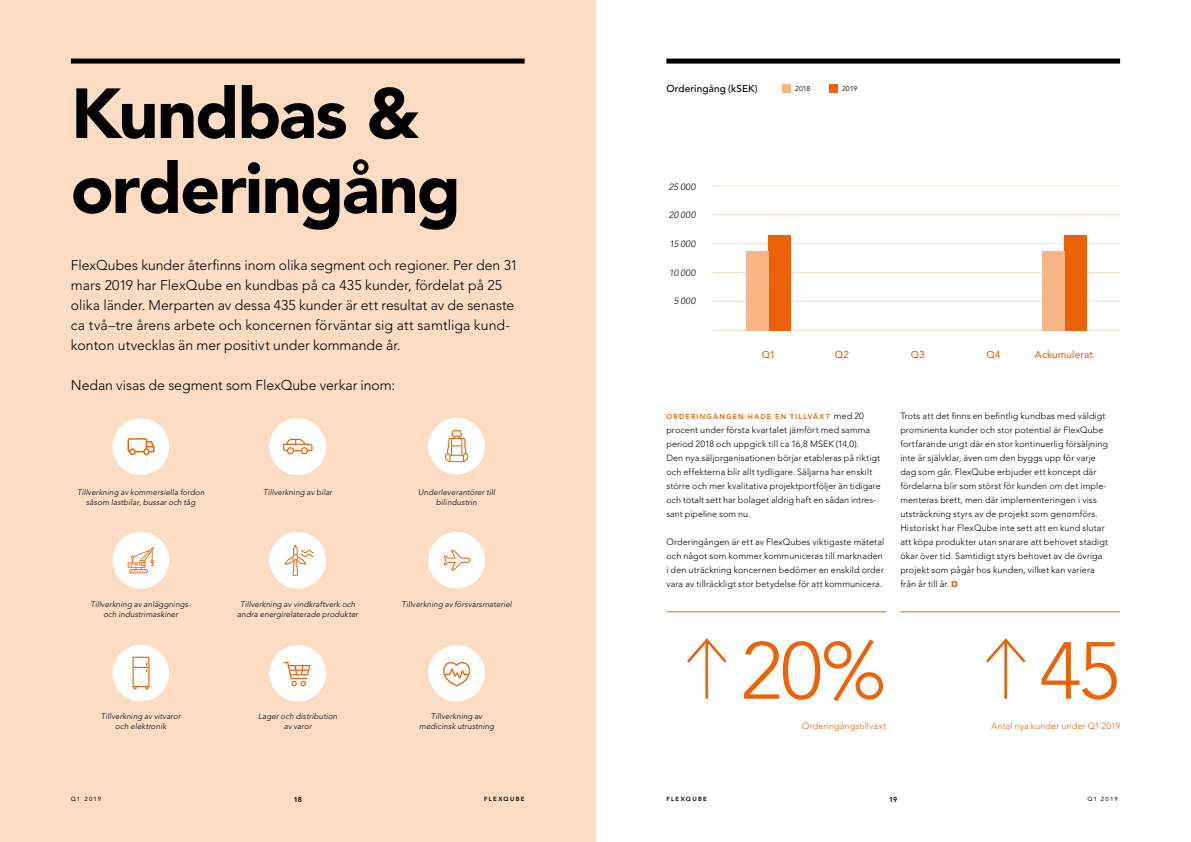
<style>
.page{position:relative;width:1191px;height:842px;background:#fff}
.page>*{position:absolute;margin:0;border:0;box-sizing:border-box;transform-origin:0 0}
.t1{font:300 80px "Avenir LT Std";color:#eb6209}
.t2{font:900 70px/75px "Avenir LT Std";letter-spacing:-.025em;color:#000}
.t3{font:300 14px/20px "Avenir LT Std";color:#000}
.t4{font:500 10px "Avenir LT Std";letter-spacing:.01em;color:#eb6209}
.t5{font:500 10px "Avenir LT Std";letter-spacing:.01em;color:#000}
.t6{font:300 9px/14px "Avenir LT Std";letter-spacing:.01em;color:#000}
.t7{font:300 9px "Avenir LT Std";letter-spacing:.015em;color:#eb6209}
.t8{font:italic 300 9px "Avenir LT Std";letter-spacing:.05em;color:#000}
.t9{font:italic 300 8px/10px "Avenir LT Std";letter-spacing:.01em;color:#000;text-align:center}
.t10{font:800 7px "Avenir LT Std";letter-spacing:.17em;color:#eb6209}
.t11{font:7px "Avenir LT Std";letter-spacing:-.01em;color:#000}
.t12{font:800 7px "Avenir LT Std";color:#000}
.t13{font:800 6px "Avenir LT Std";letter-spacing:.22em;color:#000}
.t14{font:6px "Avenir LT Std";letter-spacing:.19em;color:#000}
.s1{font-weight:300;font-size:9px;color:#000}
</style>
<div class="page">
<hr style="left:712px;top:330px;width:408px;height:1px;background:#fcdcc3">
<hr style="left:712px;top:301px;width:408px;height:1px;background:#fcdcc3">
<hr style="left:712px;top:272px;width:408px;height:1px;background:#fcdcc3">
<hr style="left:712px;top:243px;width:408px;height:1px;background:#fcdcc3">
<hr style="left:712px;top:215px;width:408px;height:1px;background:#fcdcc3">
<hr style="left:712px;top:186px;width:408px;height:1px;background:#fcdcc3">
<div style="left:0;top:0;width:595px;height:842px;background:#fcdcc3"></div>
<div style="left:71px;top:59px;width:453px;height:5px;background:#000"></div>
<div style="left:666px;top:59px;width:454px;height:5px;background:#000"></div>
<div style="left:768px;top:235px;width:22px;height:95px;background:#eb6209"></div>
<div style="left:1064px;top:235px;width:22px;height:95px;background:#eb6209"></div>
<div style="left:746px;top:251px;width:22px;height:79px;background:#f8b686"></div>
<div style="left:1042px;top:251px;width:22px;height:79px;background:#f8b686"></div>
<svg style="left:951px;top:581px;width:6px;height:6px"></svg>
<div style="left:782px;top:84px;width:8px;height:9px;background:#f8b686"></div>
<div style="left:829px;top:84px;width:8px;height:9px;background:#eb6209"></div>
<div style="left:428px;top:532px;width:57px;height:57px;background:#fff;border-radius:50%"></div>
<svg style="left:443px;top:550px;width:28px;height:21px"></svg>
<div style="left:112px;top:418px;width:57px;height:57px;background:#fff;border-radius:50%"></div>
<svg style="left:127px;top:438px;width:27px;height:17px"></svg>
<div style="left:112px;top:532px;width:57px;height:57px;background:#fff;border-radius:50%"></div>
<svg style="left:128px;top:547px;width:26px;height:26px"></svg>
<div style="left:269px;top:418px;width:57px;height:57px;background:#fff;border-radius:50%"></div>
<svg style="left:283px;top:439px;width:29px;height:15px"></svg>
<div style="left:428px;top:418px;width:57px;height:56px;background:#fff;border-radius:50%"></div>
<svg style="left:445px;top:430px;width:23px;height:32px"></svg>
<div style="left:112px;top:645px;width:57px;height:56px;background:#fff;border-radius:50%"></div>
<svg style="left:133px;top:657px;width:16px;height:32px"></svg>
<div style="left:269px;top:645px;width:57px;height:56px;background:#fff;border-radius:50%"></div>
<svg style="left:283px;top:662px;width:27px;height:24px"></svg>
<div style="left:428px;top:645px;width:57px;height:56px;background:#fff;border-radius:50%"></div>
<svg style="left:443px;top:662px;width:28px;height:24px"></svg>
<div style="left:269px;top:532px;width:57px;height:57px;background:#fff;border-radius:50%"></div>
<svg style="left:284px;top:544px;width:29px;height:32px"></svg>
<svg style="left:687px;top:638px;width:39px;height:61px"></svg>
<svg style="left:986px;top:638px;width:39px;height:61px"></svg>
<hr style="left:666px;top:612px;width:220px;height:1px;background:#eb6209">
<hr style="left:900px;top:612px;width:220px;height:1px;background:#eb6209">
<h2 class="t2" style="left:71px;top:76px;width:391px">Kundbas &amp; orderingång</h2>
<p class="t3" style="left:71px;top:255px;width:448px">FlexQubes kunder återfinns inom olika segment och regioner. Per den 31 mars 2019 har FlexQube en kundbas på ca 435 kunder, fördelat på 25 olika länder. Merparten av dessa 435 kunder är ett resultat av de senaste ca två–tre årens arbete och koncernen förväntar sig att samtliga kund&shy;konton utvecklas än mer positivt under kommande år.</p>
<h3 class="t3" style="left:71px;top:375px;width:326px">Nedan visas de segment som FlexQube verkar inom:</h3>
<p class="t9" style="left:77px;top:487px;width:129px">Tillverkning av kommersiella fordon såsom lastbilar, bussar och tåg</p>
<p class="t9" style="left:263px;top:487px;width:71px">Tillverkning av bilar</p>
<p class="t9" style="left:418px;top:487px;width:78px">Underleverantörer till bilindustrin</p>
<p class="t9" style="left:90px;top:599px;width:102px">Tillverkning av anläggnings&shy;och industrimaskiner</p>
<p class="t9" style="left:101px;top:711px;width:81px">Tillverkning av vitvaror och elektronik</p>
<p class="t9" style="left:237px;top:599px;width:123px">Tillverkning av vindkraftverk och andra energirelaterade produkter</p>
<p class="t9" style="left:401px;top:599px;width:112px">Tillverkning av försvarsmateriel</p>
<p class="t9" style="left:258px;top:711px;width:81px">Lager och distribution av varor</p>
<p class="t9" style="left:419px;top:711px;width:77px">Tillverkning av medicinsk utrustning</p>
<p class="t5" style="left:666px;top:83px;width:93px">Orderingång (kSEK)</p>
<p class="t11" style="left:795px;top:85px;width:17px">2018</p>
<p class="t11" style="left:842px;top:85px;width:17px">2019</p>
<p class="t8" style="left:669px;top:182px;width:28px">25 000</p>
<p class="t8" style="left:669px;top:209px;width:28px">20 000</p>
<p class="t8" style="left:669px;top:238px;width:28px">15 000</p>
<p class="t8" style="left:669px;top:267px;width:28px">10 000</p>
<p class="t8" style="left:673px;top:296px;width:23px">5 000</p>
<p class="t4" style="left:762px;top:349px;width:15px">Q1</p>
<p class="t4" style="left:835px;top:349px;width:16px">Q2</p>
<p class="t4" style="left:910px;top:349px;width:16px">Q3</p>
<p class="t4" style="left:986px;top:349px;width:15px">Q4</p>
<p class="t4" style="left:1035px;top:349px;width:60px">Ackumulerat</p>
<p class="t10" style="left:666px;top:412px;width:199px">ORDERINGÅNGEN HADE EN TILLVÄXT <span class="s1">med 20</span></p>
<p class="t6" style="left:666px;top:423px;width:216px">procent under första kvartalet jämfört med samma period 2018 och uppgick till ca 16,8 MSEK (14,0).<br>Den nya säljorganisationen börjar etableras på riktigt och effekterna blir allt tydligare. Säljarna har enskilt större och mer kvalitativa projektportföljer än tidigare och totalt sett har bolaget aldrig haft en sådan intres&shy;sant pipeline som nu.</p>
<p class="t6" style="left:666px;top:535px;width:219px">Orderingången är ett av FlexQubes viktigaste mätetal och något som kommer kommuniceras till marknaden i den uträckning koncernen bedömer en enskild order vara av tillräckligt stor betydelse för att kommunicera.</p>
<p class="t6" style="left:900px;top:409px;width:209px">Trots att det finns en befintlig kundbas med väldigt prominenta kunder och stor potential är FlexQube fortfarande ungt där en stor kontinuerlig försäljning inte är självklar, även om den byggs upp för varje dag som går. FlexQube erbjuder ett koncept där fördelarna blir som störst för kunden om det imple&shy;menteras brett, men där implementeringen i viss utsträckning styrs av de projekt som genomförs.<br>Historiskt har FlexQube inte sett att en kund slutar att köpa produkter utan snarare att behovet stadigt ökar över tid. Samtidigt styrs behovet av de övriga projekt som pågår hos kunden, vilket kan variera från år till år.</p>
<h1 class="t1" style="left:741px;top:624px;width:147px">20%</h1>
<h1 class="t1" style="left:1039px;top:624px;width:82px">45</h1>
<p class="t7" style="left:802px;top:720px;width:85px">Orderingångstillväxt</p>
<p class="t7" style="left:991px;top:720px;width:130px">Antal nya kunder under Q1 2019</p>
<p class="t14" style="left:71px;top:796px;width:32px">Q1 2019</p>
<p class="t12" style="left:294px;top:795px;width:10px">18</p>
<p class="t13" style="left:484px;top:795px;width:42px">FLEXQUBE</p>
<p class="t13" style="left:666px;top:795px;width:42px">FLEXQUBE</p>
<p class="t12" style="left:889px;top:795px;width:10px">19</p>
<p class="t14" style="left:1087px;top:796px;width:32px">Q1 2019</p>
</div>
